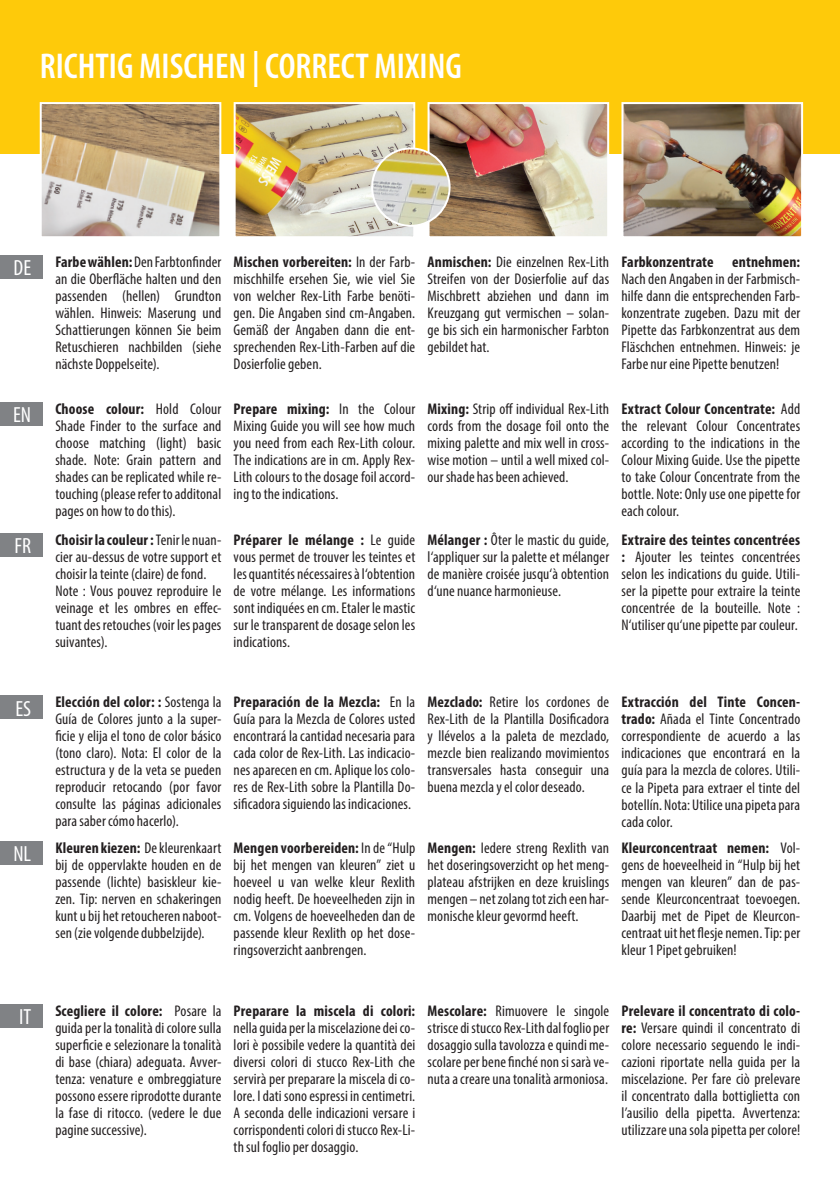
<style>
.page{position:relative;width:840px;height:1191px;background:#fff}
.page>*{position:absolute;margin:0;border:0;box-sizing:border-box;transform-origin:0 0}
.t1{font:600 condensed 36px "Myriad Pro";color:#fff}
.t2{font:condensed 22px "Myriad Pro";color:#fff}
.t3{font:condensed 15.6px/17px "Myriad Pro";letter-spacing:.005em;color:#231f20;text-align:justify}
.t4{font:700 condensed 15.6px "Myriad Pro";letter-spacing:.01em;color:#231f20}
.s1{font-weight:700}
</style>
<div class="page">
<div style="left:0;top:0;width:839px;height:153px;background:#feca0a"></div>
<img style="left:43px;top:105px;width:175px;height:130px">
<div style="left:40px;top:102px;width:181px;height:136px;border:2px solid #fff"></div>
<img style="left:236px;top:105px;width:176px;height:130px">
<div style="left:233px;top:102px;width:182px;height:136px;border:2px solid #fff"></div>
<img style="left:430px;top:105px;width:176px;height:130px">
<div style="left:427px;top:102px;width:182px;height:136px;border:2px solid #fff"></div>
<img style="left:624px;top:105px;width:175px;height:130px">
<div style="left:621px;top:102px;width:181px;height:136px;border:2px solid #fff"></div>
<img style="left:372px;top:148px;width:77px;height:78px;border-radius:39px">
<div style="left:371px;top:147px;width:79px;height:80px;border:2px solid #fff;border-radius:50%"></div>
<div style="left:0;top:402px;width:43px;height:24px;background:#808285"></div>
<div style="left:0;top:533px;width:43px;height:24px;background:#808285"></div>
<div style="left:0;top:695px;width:43px;height:24px;background:#808285"></div>
<div style="left:0;top:841px;width:43px;height:23px;background:#808285"></div>
<div style="left:0;top:1004px;width:43px;height:23px;background:#808285"></div>
<div style="left:0;top:255px;width:43px;height:23px;background:#808285"></div>
<h1 class="t1" style="left:40px;top:46px;width:423px">RICHTIG MISCHEN | CORRECT MIXING</h1>
<h2 class="t2" style="left:14px;top:254px;width:19px">DE</h2>
<p class="t3" style="left:55px;top:253px;width:167px"><span class="s1">Farbe wählen:</span> Den Farbtonfinder an die Oberfläche halten und den passenden (hellen) Grundton wählen. Hinweis: Maserung und Schattierungen können Sie beim Retuschieren nachbilden (siehe nächste Doppelseite).</p>
<p class="t3" style="left:233px;top:253px;width:183px"><span class="s1">Mischen vorbereiten:</span> In der Farb&shy;mischhilfe ersehen Sie, wie viel Sie von welcher Rex-Lith Farbe benöti&shy;gen. Die Angaben sind cm-Angaben.<br>Gemäß der Angaben dann die ent&shy;sprechenden Rex-Lith-Farben auf die Dosierfolie geben.</p>
<p class="t3" style="left:427px;top:253px;width:183px"><span class="s1">Anmischen:</span> Die einzelnen Rex-Lith Streifen von der Dosierfolie auf das Mischbrett abziehen und dann im Kreuzgang gut vermischen – solan&shy;ge bis sich ein harmonischer Farbton gebildet hat.</p>
<p class="t4" style="left:621px;top:252px;width:180px">Farbkonzentrate entnehmen:</p>
<p class="t3" style="left:621px;top:270px;width:180px">Nach den Angaben in der Farbmisch&shy;hilfe dann die entsprechenden Farb&shy;konzentrate zugeben. Dazu mit der Pipette das Farbkonzentrat aus dem Fläschchen entnehmen. Hinweis: je Farbe nur eine Pipette benutzen!</p>
<h2 class="t2" style="left:13px;top:402px;width:20px">EN</h2>
<h2 class="t2" style="left:15px;top:533px;width:18px">FR</h2>
<p class="t3" style="left:55px;top:400px;width:167px"><span class="s1">Choose colour:</span> Hold Colour Shade Finder to the surface and choose matching (light) basic shade. Note: Grain pattern and shades can be replicated while re&shy;touching (please refer to additonal pages on how to do this).</p>
<p class="t3" style="left:233px;top:400px;width:183px"><span class="s1">Prepare mixing:</span> In the Colour Mixing Guide you will see how much you need from each Rex-Lith colour.<br>The indications are in cm. Apply Rex-Lith colours to the dosage foil accord&shy;ing to the indications.</p>
<p class="t3" style="left:427px;top:400px;width:183px"><span class="s1">Mixing:</span> Strip off individual Rex-Lith cords from the dosage foil onto the mixing palette and mix well in cross&shy;wise motion – until a well mixed col&shy;our shade has been achieved.</p>
<p class="t3" style="left:621px;top:400px;width:180px"><span class="s1">Extract Colour Concentrate:</span> Add the relevant Colour Concentrates according to the indications in the Colour Mixing Guide. Use the pipette to take Colour Concentrate from the bottle. Note: Only use one pipette for each colour.</p>
<p class="t3" style="left:55px;top:531px;width:167px;text-align:left"><span class="s1">Choisir la couleur :</span> Tenir le nuan&shy;cier au-dessus de votre support et choisir la teinte (claire) de fond.<br>Note : Vous pouvez reproduire le veinage et les ombres en effec&shy;tuant des retouches (voir les pages suivantes).</p>
<p class="t3" style="left:233px;top:531px;width:183px"><span class="s1">Préparer le mélange :</span> Le guide vous permet de trouver les teintes et les quantités nécessaires à l‘obtention de votre mélange. Les informations sont indiquées en cm. Etaler le mastic sur le transparent de dosage selon les indications.</p>
<p class="t3" style="left:427px;top:531px;width:183px"><span class="s1">Mélanger :</span> Ôter le mastic du guide, l‘appliquer sur la palette et mélanger de manière croisée jusqu‘à obtention d‘une nuance harmonieuse.</p>
<p class="t3" style="left:621px;top:531px;width:180px"><span class="s1">Extraire des teintes concentrées :</span> Ajouter les teintes concentrées selon les indications du guide. Utili&shy;ser la pipette pour extraire la teinte concentrée de la bouteille. Note :<br>N‘utiliser qu‘une pipette par couleur.</p>
<h2 class="t2" style="left:15px;top:695px;width:17px">ES</h2>
<p class="t3" style="left:55px;top:693px;width:167px"><span class="s1">Elección del color: :</span> Sostenga la Guía de Colores junto a la super&shy;ficie y elija el tono de color básico (tono claro). Nota: El color de la estructura y de la veta se pueden reproducir retocando (por favor consulte las páginas adicionales para saber cómo hacerlo).</p>
<p class="t3" style="left:233px;top:693px;width:183px"><span class="s1">Preparación de la Mezcla:</span> En la Guía para la Mezcla de Colores usted encontrará la cantidad necesaria para cada color de Rex-Lith. Las indicacio&shy;nes aparecen en cm. Aplique los colo&shy;res de Rex-Lith sobre la Plantilla Do&shy;sificadora siguiendo las indicaciones.</p>
<p class="t3" style="left:427px;top:693px;width:183px"><span class="s1">Mezclado:</span> Retire los cordones de Rex-Lith de la Plantilla Dosificadora y llévelos a la paleta de mezclado, mezcle bien realizando movimientos transversales hasta conseguir una buena mezcla y el color deseado.</p>
<p class="t3" style="left:621px;top:693px;width:180px"><span class="s1">Extracción del Tinte Concen&shy;trado:</span> Añada el Tinte Concentrado correspondiente de acuerdo a las indicaciones que encontrará en la guía para la mezcla de colores. Utili&shy;ce la Pipeta para extraer el tinte del botellín. Nota: Utilice una pipeta para cada color.</p>
<h2 class="t2" style="left:13px;top:840px;width:19px">NL</h2>
<p class="t3" style="left:55px;top:839px;width:167px"><span class="s1">Kleuren kiezen:</span> De kleurenkaart bij de oppervlakte houden en de passende (lichte) basiskleur kie&shy;zen. Tip: nerven en schakeringen kunt u bij het retoucheren naboot&shy;sen (zie volgende dubbelzijde).</p>
<p class="t3" style="left:233px;top:839px;width:183px"><span class="s1">Mengen voorbereiden:</span> In de “Hulp bij het mengen van kleuren” ziet u hoeveel u van welke kleur Rexlith nodig heeft. De hoeveelheden zijn in cm. Volgens de hoeveelheden dan de passende kleur Rexlith op het dose&shy;ringsoverzicht aanbrengen.</p>
<p class="t3" style="left:427px;top:839px;width:183px"><span class="s1">Mengen:</span> Iedere streng Rexlith van het doseringsoverzicht op het meng&shy;plateau afstrijken en deze kruislings mengen – net zolang tot zich een har&shy;monische kleur gevormd heeft.</p>
<p class="t3" style="left:621px;top:839px;width:180px"><span class="s1">Kleurconcentraat nemen:</span> Vol&shy;gens de hoeveelheid in “Hulp bij het mengen van kleuren” dan de pas&shy;sende Kleurconcentraat toevoegen.<br>Daarbij met de Pipet de Kleurcon&shy;centraat uit het flesje nemen. Tip: per kleur 1 Pipet gebruiken!</p>
<h2 class="t2" style="left:19px;top:1003px;width:14px">IT</h2>
<p class="t3" style="left:55px;top:1002px;width:167px"><span class="s1">Scegliere il colore:</span> Posare la guida per la tonalità di colore sulla superficie e selezionare la tonalità di base (chiara) adeguata. Avver&shy;tenza: venature e ombreggiature possono essere riprodotte durante la fase di ritocco. (vedere le due pagine successive).</p>
<p class="t4" style="left:233px;top:1001px;width:183px">Preparare la miscela di colori:</p>
<p class="t3" style="left:233px;top:1019px;width:183px">nella guida per la miscelazione dei co&shy;lori è possibile vedere la quantità dei diversi colori di stucco Rex-Lith che servirà per preparare la miscela di co&shy;lore. I dati sono espressi in centimetri.<br>A seconda delle indicazioni versare i corrispondenti colori di stucco Rex-Li&shy;th sul foglio per dosaggio.</p>
<p class="t3" style="left:427px;top:1002px;width:183px"><span class="s1">Mescolare:</span> Rimuovere le singole strisce di stucco Rex-Lith dal foglio per dosaggio sulla tavolozza e quindi me&shy;scolare per bene finché non si sarà ve&shy;nuta a creare una tonalità armoniosa.</p>
<p class="t3" style="left:621px;top:1002px;width:180px"><span class="s1">Prelevare il concentrato di colo&shy;re:</span> Versare quindi il concentrato di colore necessario seguendo le indi&shy;cazioni riportate nella guida per la miscelazione. Per fare ciò prelevare il concentrato dalla bottiglietta con l’ausilio della pipetta. Avvertenza: utilizzare una sola pipetta per colore!</p>
</div>
